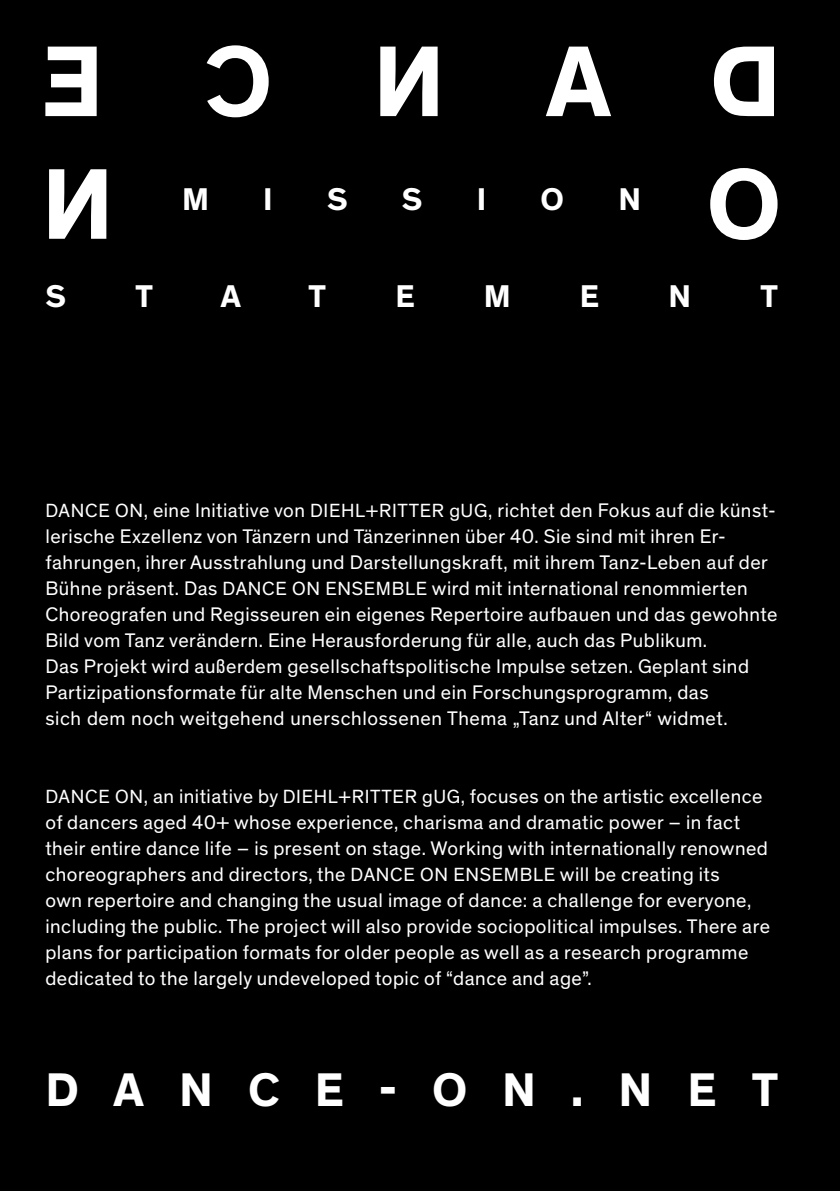
<style>
.page{position:relative;width:840px;height:1191px;background:#fff}
.page>*{position:absolute;margin:0;border:0;box-sizing:border-box;transform-origin:0 0}
.t1{font:700 48px "Theinhardt";letter-spacing:.725em;color:#fff}
.t2{font:700 32px "Theinhardt";color:#fff}
.t3{font:20px/26px "Theinhardt";letter-spacing:.025em;color:#fff}
.s1{font-size:19.4px}
</style>
<div class="page">
<div style="left:0;top:0;width:839px;height:1191px;background:#000"></div>
<svg style="left:49px;top:168px;width:728px;height:72px"></svg>
<svg style="left:45px;top:45px;width:728px;height:72px"></svg>
<hr style="left:839px;top:0;width:1px;height:1191px;background:#000">
<h2 class="t2" style="left:182px;top:179px;width:28px">M</h2>
<h2 class="t2" style="left:263px;top:179px;width:11px">I</h2>
<h2 class="t2" style="left:327px;top:179px;width:22px">S</h2>
<h2 class="t2" style="left:401px;top:179px;width:22px">S</h2>
<h2 class="t2" style="left:476px;top:179px;width:11px">I</h2>
<h2 class="t2" style="left:540px;top:179px;width:25px">O</h2>
<h2 class="t2" style="left:618px;top:179px;width:24px">N</h2>
<h2 class="t2" style="left:45px;top:276px;width:22px">S</h2>
<h2 class="t2" style="left:135px;top:276px;width:20px">T</h2>
<h2 class="t2" style="left:220px;top:276px;width:22px">A</h2>
<h2 class="t2" style="left:308px;top:276px;width:20px">T</h2>
<h2 class="t2" style="left:395px;top:276px;width:21px">E</h2>
<h2 class="t2" style="left:483px;top:276px;width:28px">M</h2>
<h2 class="t2" style="left:579px;top:276px;width:21px">E</h2>
<h2 class="t2" style="left:668px;top:276px;width:24px">N</h2>
<h2 class="t2" style="left:759px;top:276px;width:20px">T</h2>
<p class="t3" style="left:45px;top:497px;width:733px"><span class="s1">DANCE ON</span>, eine Initiative von <span class="s1">DIEHL+RITTER gUG</span>, richtet den Fokus auf die künst&shy;lerische Exzellenz von Tänzern und Tänzerinnen über 40. Sie sind mit ihren Er&shy;fahrungen, ihrer Ausstrahlung und Darstellungskraft, mit ihrem Tanz-Leben auf der Bühne präsent. Das <span class="s1">DANCE ON ENSEMBLE</span> wird mit international renommierten Choreografen und Regisseuren ein eigenes Repertoire aufbauen und das gewohnte Bild vom Tanz verändern. Eine Herausforderung für alle, auch das Publikum.<br>Das Projekt wird außerdem gesellschaftspolitische Impulse setzen. Geplant sind Partizipationsformate für alte Menschen und ein Forschungsprogramm, das<br>sich dem noch weitgehend unerschlossenen Thema „Tanz und Alter“ widmet.</p>
<p class="t3" style="left:45px;top:783px;width:725px"><span class="s1">DANCE ON</span>, an initiative by <span class="s1">DIEHL+RITTER gUG</span>, focuses on the artistic excellence of dancers aged 40+ whose experience, charisma and dramatic power – in fact their entire dance life – is present on stage. Working with internationally renowned choreographers and directors, the <span class="s1">DANCE ON ENSEMBLE</span> will be creating its<br>own repertoire and changing the usual image of dance: a challenge for everyone, including the public. The project will also provide sociopolitical impulses. There are plans for participation formats for older people as well as a research programme dedicated to the largely undeveloped topic of “dance and age”.</p>
<h1 class="t1" style="left:46px;top:1060px;width:734px">DANCE-ON.NET</h1>
</div>
